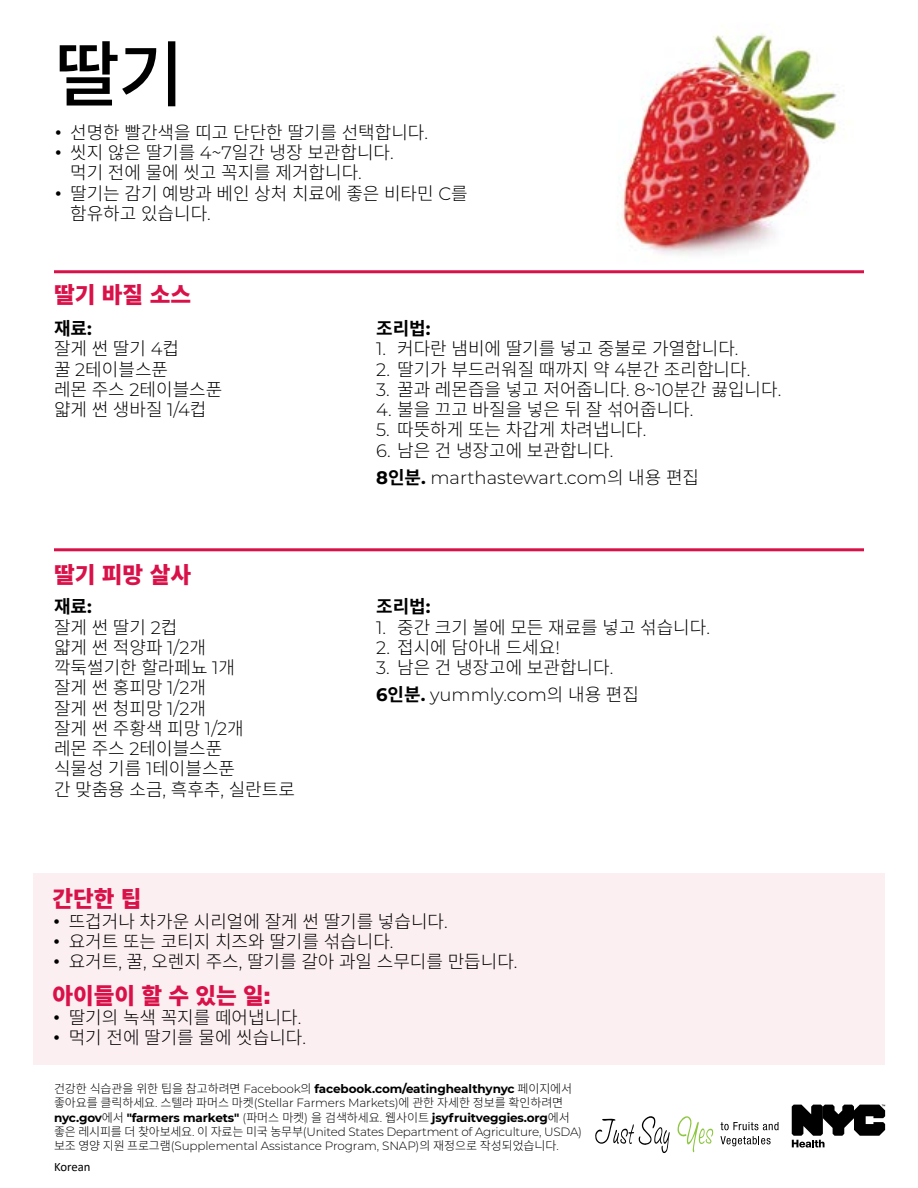
<style>
.page{position:relative;width:918px;height:1188px;background:#fff}
.page>*{position:absolute;margin:0;border:0;box-sizing:border-box;transform-origin:0 0}
.t1{font:500 72px "Source Han Sans K";color:#000}
.t2{font:800 22.5px "Source Han Sans K";color:#d91149}
.t3{font:300 18px/20.2px "Source Han Sans K";color:#000}
.t4{font:300 18px "Montserrat";color:#000}
.t5{font:700 18px "Source Han Sans K";color:#000}
.t6{font:12.75px "Calibri";color:#000}
.t7{font:300 12px/14.4px "Montserrat";letter-spacing:-.02em;color:#000}
.t8{font:700 12px "Montserrat";letter-spacing:-.01em;color:#000}
.t9{font:300 12px "Source Han Sans K";letter-spacing:-.01em;color:#000}
.s1{font-family:"Gotham"}
.s2{font-family:"Montserrat"}
.s3{font-weight:700}
.s4{font-family:"Montserrat";font-weight:700}
.s5{font-family:"Source Han Sans K";font-weight:700}
.s6{font-family:"Source Han Sans K"}
.s7{font-family:"Gotham";font-weight:900}
.s8{font-family:"Source Han Sans K";font-weight:300}
.s9{font-weight:300}
</style>
<div class="page">
<img style="left:595px;top:32px;width:258px;height:242px">
<div style="left:33px;top:873px;width:852px;height:191px;background:#fceff2"></div>
<hr style="left:54px;top:548px;width:810px;height:3px;background:#d91149">
<hr style="left:54px;top:270px;width:810px;height:3px;background:#d91149">
<svg style="left:792px;top:1105px;width:93px;height:43px"></svg>
<svg style="left:721px;top:1122px;width:58px;height:8px"></svg>
<svg style="left:720px;top:1136px;width:51px;height:10px"></svg>
<svg style="left:595px;top:1116px;width:75px;height:37px"></svg>
<svg style="left:677px;top:1116px;width:36px;height:36px"></svg>
<h1 class="t1" style="left:54px;top:34px;width:132px">딸기</h1>
<p class="t3" style="left:54px;top:123px;width:376px"><span class="s1">•</span> 선명한 빨간색을 띠고 단단한 딸기를 선택합니다<span class="s2">.</span></p>
<p class="t3" style="left:70px;top:143px;width:325px;text-indent:-16px"><span class="s1">•</span> 씻지 않은 딸기를 <span class="s2">4</span>~<span class="s2">7</span>일간 냉장 보관합니다<span class="s2">. </span>먹기 전에 물에 씻고 꼭지를 제거합니다<span class="s2">.</span></p>
<p class="t3" style="left:70px;top:183px;width:399px;text-indent:-16px"><span class="s1">•</span> 딸기는 감기 예방과 베인 상처 치료에 좋은 비타민 <span class="s2">C</span>를 함유하고 있습니다<span class="s2">.</span></p>
<p class="t2" style="left:54px;top:282px;width:139px">딸기 바질 소스</p>
<p class="t3" style="left:54px;top:319px;width:170px"><span class="s3">재료</span><span class="s4">:<br></span>잘게 썬 딸기 <span class="s2">4</span>컵<br>꿀 <span class="s2">2</span>테이블스푼<br>레몬 주스 <span class="s2">2</span>테이블스푼 얇게 썬 생바질 <span class="s2">1/4</span>컵</p>
<p class="t2" style="left:54px;top:562px;width:139px">딸기 피망 살사</p>
<p class="t3" style="left:54px;top:597px;width:242px"><span class="s3">재료</span><span class="s4">:<br></span>잘게 썬 딸기 <span class="s2">2</span>컵<br>얇게 썬 적양파 <span class="s2">1/2</span>개<br>깍둑썰기한 할라페뇨 <span class="s2">1</span>개<br>잘게 썬 홍피망 <span class="s2">1/2</span>개<br>잘게 썬 청피망 <span class="s2">1/2</span>개<br>잘게 썬 주황색 피망 <span class="s2">1/2</span>개<br>레몬 주스 <span class="s2">2</span>테이블스푼<br>식물성 기름 <span class="s2">1</span>테이블스푼<br>간 맞춤용 소금<span class="s2">,</span> 흑후추<span class="s2">,</span> 실란트로</p>
<p class="t5" style="left:376px;top:318px;width:56px">조리법<span class="s2">:</span></p>
<p class="t3" style="left:376px;top:339px;width:364px"><span class="s2">1.</span> 커다란 냄비에 딸기를 넣고 중불로 가열합니다<span class="s2">.</span></p>
<p class="t3" style="left:376px;top:359px;width:376px"><span class="s2">2.</span> 딸기가 부드러워질 때까지 약 <span class="s2">4</span>분간 조리합니다<span class="s2">.</span></p>
<p class="t3" style="left:376px;top:379px;width:407px"><span class="s2">3.</span> 꿀과 레몬즙을 넣고 저어줍니다<span class="s2">. 8</span>~<span class="s2">10</span>분간 끓입니다<span class="s2">.</span></p>
<p class="t3" style="left:376px;top:400px;width:319px"><span class="s2">4.</span> 불을 끄고 바질을 넣은 뒤 잘 섞어줍니다<span class="s2">.</span></p>
<p class="t3" style="left:376px;top:420px;width:272px"><span class="s2">5.</span> 따뜻하게 또는 차갑게 차려냅니다<span class="s2">.</span></p>
<p class="t3" style="left:376px;top:440px;width:239px"><span class="s2">6.</span> 남은 건 냉장고에 보관합니다<span class="s2">.</span></p>
<p class="t4" style="left:376px;top:465px;width:325px"><span class="s3">8</span><span class="s5">인분</span><span class="s3">.</span> marthastewart.com<span class="s6">의 내용 편집</span></p>
<p class="t5" style="left:376px;top:597px;width:56px">조리법<span class="s2">:</span></p>
<p class="t3" style="left:376px;top:617px;width:335px"><span class="s2">1.</span> 중간 크기 볼에 모든 재료를 넣고 섞습니다<span class="s2">.</span></p>
<p class="t3" style="left:376px;top:637px;width:185px"><span class="s2">2.</span> 접시에 담아내 드세요<span class="s2">!</span></p>
<p class="t3" style="left:376px;top:658px;width:239px"><span class="s2">3.</span> 남은 건 냉장고에 보관합니다<span class="s2">.</span></p>
<p class="t4" style="left:376px;top:682px;width:264px"><span class="s3">6</span><span class="s5">인분</span><span class="s3">.</span> yummly.com<span class="s6">의 내용 편집</span></p>
<p class="t2" style="left:52px;top:886px;width:91px">간단한 팁</p>
<p class="t3" style="left:52px;top:911px;width:397px"><span class="s1">•</span> 뜨겁거나 차가운 시리얼에 잘게 썬 딸기를 넣습니다<span class="s2">.</span></p>
<p class="t3" style="left:52px;top:932px;width:343px"><span class="s1">•</span> 요거트 또는 코티지 치즈와 딸기를 섞습니다<span class="s2">.</span></p>
<p class="t3" style="left:52px;top:952px;width:467px"><span class="s1">•</span> 요거트<span class="s2">,</span> 꿀<span class="s2">,</span> 오렌지 주스<span class="s2">,</span> 딸기를 갈아 과일 스무디를 만듭니다<span class="s2">.</span></p>
<p class="t2" style="left:52px;top:983px;width:219px">아이들이 할 수 있는 일<span class="s7">:</span></p>
<p class="t3" style="left:52px;top:1008px;width:250px"><span class="s1">•</span> 딸기의 녹색 꼭지를 떼어냅니다<span class="s2">.</span></p>
<p class="t3" style="left:52px;top:1028px;width:255px"><span class="s1">•</span> 먹기 전에 딸기를 물에 씻습니다<span class="s2">.</span></p>
<p class="t8" style="left:54px;top:1080px;width:520px"><span class="s8">건강한 식습관을 위한 팁을 참고하려면</span> <span class="s9">Facebook</span><span class="s8">의</span> facebook.com/eatinghealthynyc <span class="s8">페이지에서</span></p>
<p class="t9" style="left:54px;top:1096px;width:511px">좋아요를 클릭하세요<span class="s2">.</span> 스텔라 파머스 마켓<span class="s2">(Stellar Farmers Markets)</span>에 관한 자세한 정보를 확인하려면</p>
<p class="t7" style="left:54px;top:1110px;width:530px"><span class="s3">nyc.gov</span><span class="s6">에서</span> <span class="s3">"farmers markets"</span> (<span class="s6">파머스 마켓</span>) <span class="s6">을 검색하세요</span>. <span class="s6">웹사이트</span> <span class="s3">jsyfruitveggies.org</span><span class="s6">에서 좋은 레시피를 더 찾아보세요</span>. <span class="s6">이 자료는 미국 농무부</span>(United States Department of Agriculture, USDA) <span class="s6">보조 영양 지원 프로그램</span>(Supplemental Assistance Program, SNAP)<span class="s6">의 재정으로 작성되었습니다</span>.</p>
<p class="t6" style="left:54px;top:1157px;width:38px">Korean</p>
</div>
